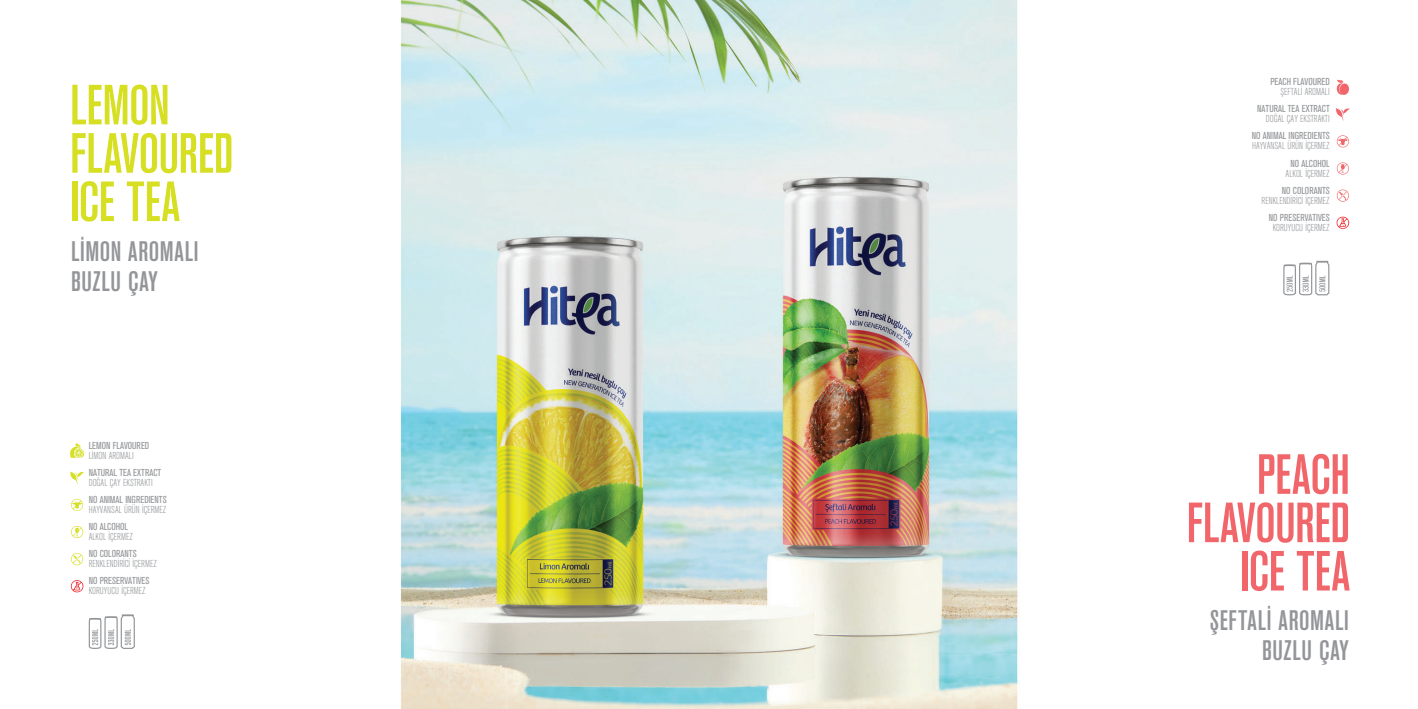
<style>
.page{position:relative;width:1418px;height:709px;background:#fff}
.page>*{position:absolute;margin:0;border:0;box-sizing:border-box;transform-origin:0 0}
.t1{font:500 condensed 56px/48.3px "Akzidenz Grotesk BE";letter-spacing:-.005em;color:#d6df21}
.t2{font:500 condensed 56px/48.3px "Akzidenz Grotesk BE";color:#f1666a;text-align:right}
.t3{font:500 condensed 28px/29.7px "Akzidenz Grotesk BE";letter-spacing:.03em;color:#939598}
.t4{font:300 condensed 10px "Akzidenz Grotesk BE";color:#939598}
.t5{font:condensed 10px "Akzidenz Grotesk BE";color:#939598}
</style>
<div class="page">
<img style="left:76px;top:0;width:1269px;height:709px">
<svg style="left:70px;top:580px;width:13px;height:13px"></svg>
<svg style="left:71px;top:526px;width:13px;height:12px"></svg>
<svg style="left:71px;top:499px;width:13px;height:12px"></svg>
<svg style="left:70px;top:471px;width:14px;height:13px"></svg>
<svg style="left:70px;top:443px;width:14px;height:15px"></svg>
<svg style="left:89px;top:614px;width:46px;height:35px"></svg>
<svg style="left:71px;top:553px;width:13px;height:12px"></svg>
<svg style="left:1336px;top:217px;width:13px;height:13px"></svg>
<svg style="left:1336px;top:162px;width:13px;height:13px"></svg>
<svg style="left:1336px;top:135px;width:13px;height:12px"></svg>
<svg style="left:1335px;top:108px;width:14px;height:12px"></svg>
<svg style="left:1336px;top:79px;width:12px;height:16px"></svg>
<svg style="left:1283px;top:261px;width:46px;height:34px"></svg>
<svg style="left:1336px;top:189px;width:13px;height:13px"></svg>
<h1 class="t1" style="left:70px;top:82px;width:165px">LEMON<br>FLAVOURED<br>ICE TEA</h1>
<h2 class="t3" style="left:71px;top:237px;width:129px">LİMON AROMALI<br>BUZLU ÇAY</h2>
<p class="t5" style="left:89px;top:439px;width:62px">LEMON FLAVOURED</p>
<p class="t4" style="left:89px;top:450px;width:47px">LİMON AROMALI</p>
<p class="t5" style="left:89px;top:494px;width:79px">NO ANIMAL INGREDIENTS</p>
<p class="t4" style="left:89px;top:504px;width:79px">HAYVANSAL ÜRÜN İÇERMEZ</p>
<p class="t5" style="left:89px;top:521px;width:41px">NO ALCOHOL</p>
<p class="t4" style="left:89px;top:531px;width:46px">ALKOL İÇERMEZ</p>
<p class="t5" style="left:89px;top:575px;width:62px">NO PRESERVATIVES</p>
<p class="t4" style="left:89px;top:585px;width:59px">KORUYUCU İÇERMEZ</p>
<p class="t5" style="left:89px;top:467px;width:74px">NATURAL TEA EXTRACT</p>
<p class="t4" style="left:89px;top:477px;width:65px">DOĞAL ÇAY EKSTRAKTI</p>
<p class="t5" style="left:89px;top:548px;width:49px">NO COLORANTS</p>
<p class="t4" style="left:89px;top:558px;width:70px">RENKLENDİRİCİ İÇERMEZ</p>
<p class="t5" style="left:1270px;top:76px;width:61px">PEACH FLAVOURED</p>
<p class="t4" style="left:1280px;top:86px;width:51px">ŞEFTALİ AROMALI</p>
<p class="t5" style="left:1251px;top:130px;width:79px">NO ANIMAL INGREDIENTS</p>
<p class="t4" style="left:1251px;top:141px;width:79px">HAYVANSAL ÜRÜN İÇERMEZ</p>
<p class="t5" style="left:1290px;top:157px;width:41px">NO ALCOHOL</p>
<p class="t4" style="left:1285px;top:168px;width:46px">ALKOL İÇERMEZ</p>
<p class="t5" style="left:1268px;top:212px;width:62px">NO PRESERVATIVES</p>
<p class="t4" style="left:1272px;top:222px;width:59px">KORUYUCU İÇERMEZ</p>
<p class="t5" style="left:1257px;top:103px;width:74px">NATURAL TEA EXTRACT</p>
<p class="t4" style="left:1265px;top:113px;width:65px">DOĞAL ÇAY EKSTRAKTI</p>
<p class="t5" style="left:1281px;top:185px;width:49px">NO COLORANTS</p>
<p class="t4" style="left:1261px;top:195px;width:70px">RENKLENDİRİCİ İÇERMEZ</p>
<h1 class="t2" style="left:1186px;top:451px;width:165px">PEACH<br>FLAVOURED<br>ICE TEA</h1>
<h2 class="t3" style="left:1209px;top:606px;width:141px;text-align:right">ŞEFTALİ AROMALI<br>BUZLU ÇAY</h2>
</div>
